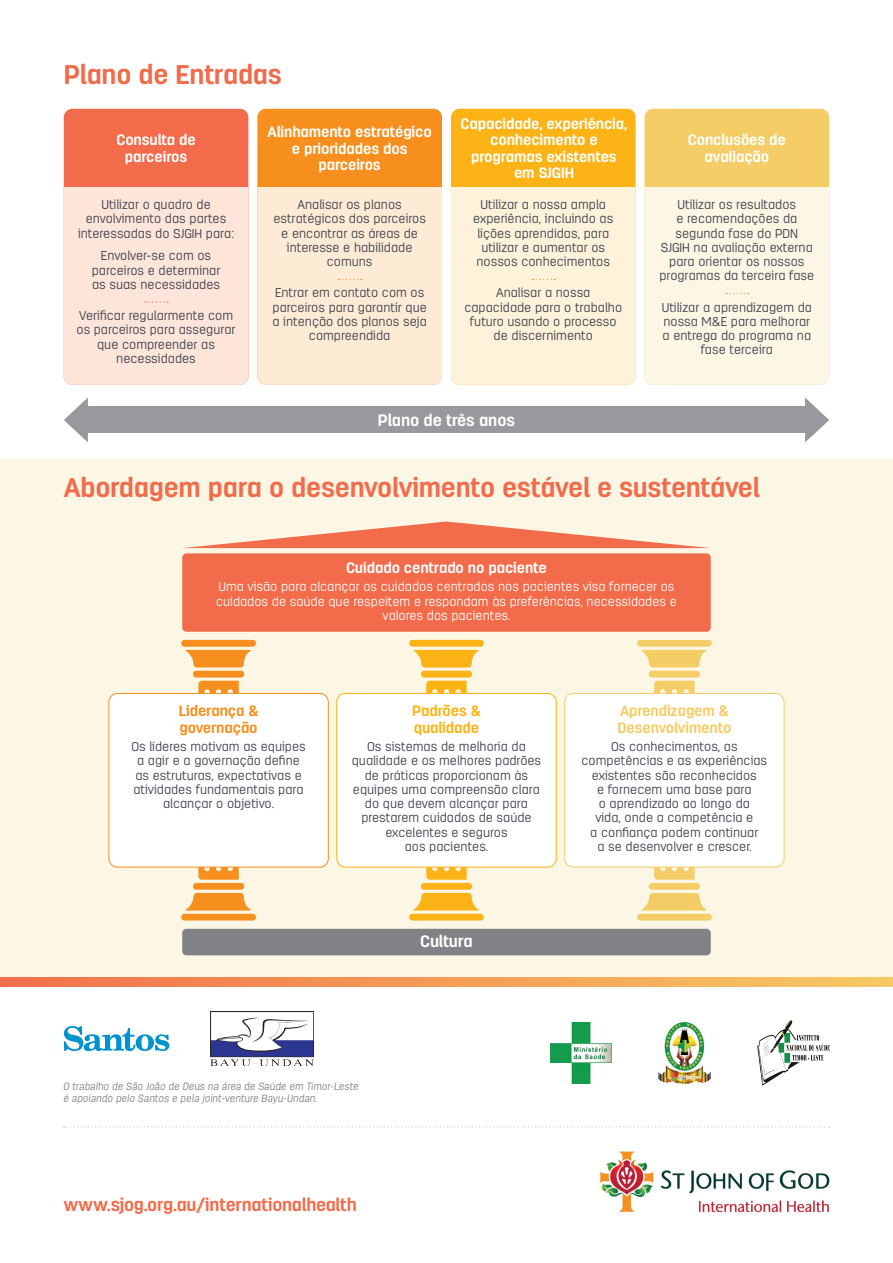
<style>
.page{position:relative;width:893px;height:1263px;background:#fff}
.page>*{position:absolute;margin:0;border:0;box-sizing:border-box;transform-origin:0 0}
.H3_-_Peach{font:700 27px "Antartida Rounded";letter-spacing:-.01em;color:#f26b4a}
.t1{font:700 18px "Antartida Rounded";letter-spacing:-.015em;color:#f26b4a}
.H3_-_Peach-2{font:700 16.5px "Antartida Rounded";letter-spacing:-.01em;color:#fff}
.H3_-_Peach-3{font:700 15px/16.5px "Antartida Rounded";letter-spacing:-.01em;color:#fff;text-align:center}
.H3_-_Peach-4{font:700 15px/16.5px "Antartida Rounded";letter-spacing:-.01em;color:#f5cd66}
.H3_-_Peach-5{font:700 15px/16.5px "Antartida Rounded";letter-spacing:-.01em;color:#f68f1e}
.H3_-_Peach-6{font:700 15px/16.5px "Antartida Rounded";letter-spacing:-.01em;color:#fbb316}
.Body_Copy_-_white{font:300 12.75px/14.2px "Antartida Rounded";color:#3b3f4a;text-align:center}
.Body_Copy_-_white-2{font:300 12.75px/14.2px "Antartida Rounded";color:#fff;text-align:center}
.t2{font:italic 300 10.5px/12.6px "Antartida Rounded";color:#808285}
</style>
<div class="page">
<div style="left:64px;top:109px;width:184px;height:276px;background:#f26b4a;border-radius:9px"></div>
<div style="left:257px;top:109px;width:185px;height:276px;background:#f68f1e;border-radius:9px"></div>
<div style="left:451px;top:109px;width:185px;height:276px;background:#fbb316;border-radius:9px"></div>
<div style="left:645px;top:109px;width:184px;height:276px;background:#f5cd66;border-radius:9px"></div>
<div style="left:83px;top:407px;width:727px;height:26px;background:#97999c"></div>
<svg style="left:64px;top:397px;width:24px;height:45px"></svg>
<svg style="left:805px;top:397px;width:24px;height:45px"></svg>
<div style="left:0;top:459px;width:893px;height:518px;background:#fcf6e5"></div>
<svg style="left:0;top:977px;width:893px;height:9px;background:#f39c57"></svg>
<img style="left:600px;top:1151px;width:230px;height:62px">
<div style="left:64px;top:187px;width:184px;height:198px;background:#fde5da"></div>
<div style="left:257px;top:187px;width:185px;height:198px;background:#feebd6"></div>
<div style="left:451px;top:187px;width:185px;height:198px;background:#fef2da"></div>
<div style="left:645px;top:187px;width:184px;height:198px;background:#fcf6e5"></div>
<svg style="left:409px;top:640px;width:75px;height:53px"></svg>
<svg style="left:408px;top:867px;width:77px;height:53px"></svg>
<svg style="left:637px;top:640px;width:75px;height:53px"></svg>
<svg style="left:636px;top:867px;width:77px;height:53px"></svg>
<svg style="left:181px;top:640px;width:75px;height:53px"></svg>
<svg style="left:180px;top:867px;width:77px;height:53px"></svg>
<div style="left:182px;top:553px;width:529px;height:79px;background:#f26b4a;border-radius:4px"></div>
<div style="left:182px;top:929px;width:529px;height:26px;background:#808285;border-radius:4px"></div>
<svg style="left:184px;top:521px;width:525px;height:27px"></svg>
<div style="left:109px;top:693px;width:219px;height:174px;background:#fff;border-radius:9px"></div>
<div style="left:109px;top:693px;width:220px;height:174px;border:1px solid #f68f1e;border-radius:9px"></div>
<div style="left:337px;top:693px;width:219px;height:174px;background:#fff;border-radius:9px"></div>
<div style="left:336px;top:693px;width:221px;height:174px;border:1px solid #fbb316;border-radius:9px"></div>
<div style="left:565px;top:693px;width:219px;height:174px;background:#fff;border-radius:9px"></div>
<div style="left:564px;top:693px;width:220px;height:174px;border:1px solid #f5cd66;border-radius:9px"></div>
<img style="left:658px;top:1022px;width:52px;height:61px">
<img style="left:551px;top:1022px;width:60px;height:61px">
<img style="left:758px;top:1020px;width:71px;height:65px">
<svg style="left:64px;top:1026px;width:105px;height:25px"></svg>
<img style="left:210px;top:1011px;width:104px;height:54px">
<svg style="left:64px;top:1126px;width:766px;height:1px"></svg>
<p class="H3_-_Peach" style="left:64px;top:59px;width:220px">Plano de Entradas</p>
<p class="H3_-_Peach-3" style="left:116px;top:132px;width:81px">Consulta de parceiros</p>
<p class="H3_-_Peach-3" style="left:267px;top:124px;width:166px">Alinhamento estratégico e prioridades dos parceiros</p>
<p class="H3_-_Peach-3" style="left:460px;top:116px;width:169px">Capacidade, experiência, conhecimento e programas existentes em SJGIH</p>
<p class="Body_Copy_-_white" style="left:78px;top:198px;width:158px">Utilizar o quadro de envolvimento das partes interessadas do SJGIH para:</p>
<p class="Body_Copy_-_white" style="left:92px;top:249px;width:130px">Envolver-se com os parceiros e determinar as suas necessidades</p>
<p class="Body_Copy_-_white" style="left:77px;top:309px;width:161px">Verificar regularmente com os parceiros para assegurar que compreender as necessidades</p>
<p class="Body_Copy_-_white" style="left:273px;top:198px;width:154px">Analisar os planos estratégicos dos parceiros e encontrar as áreas de interesse e habilidade comuns</p>
<p class="Body_Copy_-_white" style="left:272px;top:286px;width:156px">Entrar em contato com os parceiros para garantir que a intenção dos planos seja compreendida</p>
<p class="Body_Copy_-_white" style="left:473px;top:198px;width:142px">Utilizar a nossa ampla experiência, incluindo as lições aprendidas, para utilizar e aumentar os nossos conhecimentos</p>
<p class="Body_Copy_-_white" style="left:464px;top:286px;width:159px">Analisar a nossa capacidade para o trabalho futuro usando o processo de discernimento</p>
<p class="H3_-_Peach-2" style="left:378px;top:411px;width:139px">Plano de três anos</p>
<p class="H3_-_Peach-3" style="left:688px;top:132px;width:100px">Conclusões de avaliação</p>
<p class="Body_Copy_-_white" style="left:659px;top:198px;width:156px">Utilizar os resultados<br>e recomendações da segunda fase do PDN<br>SJGIH na avaliação externa para orientar os nossos programas da terceira fase</p>
<p class="Body_Copy_-_white" style="left:662px;top:300px;width:152px">Utilizar a aprendizagem da nossa M&amp;E para melhorar a entrega do programa na fase terceira</p>
<p class="H3_-_Peach" style="left:64px;top:472px;width:697px">Abordagem para o desenvolvimento estável e sustentável</p>
<p class="H3_-_Peach-3" style="left:346px;top:559px;width:202px">Cuidado centrado no paciente</p>
<p class="Body_Copy_-_white-2" style="left:216px;top:580px;width:462px">Uma visão para alcançar os cuidados centrados nos pacientes visa fornecer os cuidados de saúde que respeitem e respondam às preferências, necessidades e valores dos pacientes.</p>
<p class="H3_-_Peach-5" style="left:179px;top:703px;width:81px">Liderança &amp; governação</p>
<p class="Body_Copy_-_white" style="left:131px;top:740px;width:176px">Os líderes motivam as equipes a agir e a governação define as estruturas, expectativas e atividades fundamentais para alcançar o objetivo.</p>
<p class="H3_-_Peach-6" style="left:412px;top:703px;width:70px">Padrões &amp; qualidade</p>
<p class="Body_Copy_-_white" style="left:352px;top:740px;width:191px">Os sistemas de melhoria da qualidade e os melhores padrões de práticas proporcionam às equipes uma compreensão clara do que devem alcançar para prestarem cuidados de saúde excelentes e seguros<br>aos pacientes.</p>
<p class="H3_-_Peach-2" style="left:420px;top:932px;width:54px">Cultura</p>
<p class="H3_-_Peach-4" style="left:617px;top:703px;width:116px">Aprendizagem &amp;<br>Desenvolvimento</p>
<p class="Body_Copy_-_white" style="left:582px;top:740px;width:187px">Os conhecimentos, as competências e as experiências existentes são reconhecidos<br>e fornecem uma base para<br>o aprendizado ao longo da<br>vida, onde a competência e<br>a confiança podem continuar<br>a se desenvolver e crescer.</p>
<h1 class="t2" style="left:63px;top:1080px;width:297px">O trabalho de São João de Deus na área de Saúde em Timor-Leste é apoiando pelo Santos e pela joint-venture Bayu-Undan.</h1>
<p class="t1" style="left:64px;top:1195px;width:294px">www.sjog.org.au/internationalhealth</p>
</div>
